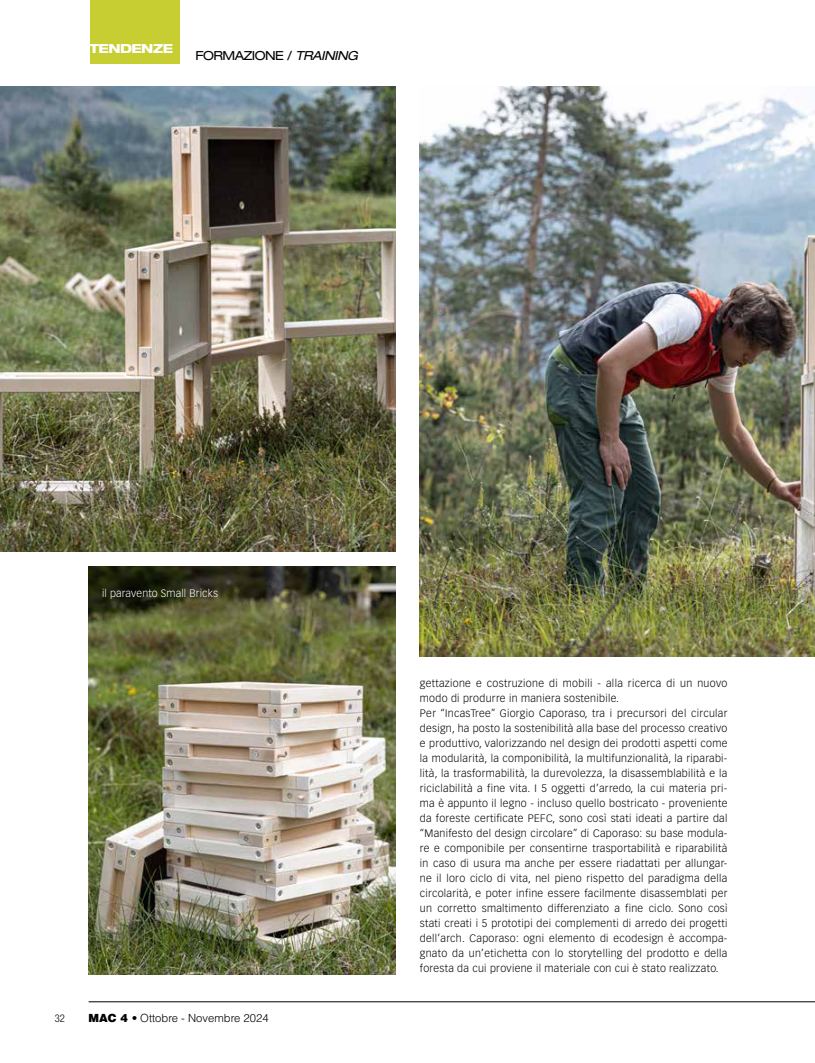
<style>
.page{position:relative;width:815px;height:1063px;background:#fff}
.page>*{position:absolute;margin:0;border:0;box-sizing:border-box;transform-origin:0 0}
.t1{font:expanded 12.5px "Helvetica Neue LT Std";letter-spacing:-.04em;color:#000}
.t2{font:800 expanded 12.5px "Helvetica Neue LT Std";letter-spacing:-.04em;color:#fff}
.t3{font:300 11.25px "Helvetica LT Std";color:#000}
.t4{font:300 10.62px/15px "Vectora LT Std";letter-spacing:.03em;color:#000}
.t5{font:300 10.62px "Vectora LT Std";letter-spacing:.015em;color:#fff}
.t6{font:300 condensed 10.62px "Helvetica Neue LT Std";color:#000}
.s1{font-style:italic}
.s2{font-weight:900}
.s3{font-family:"Vectora LT Std"}
</style>
<div class="page">
<hr style="left:89px;top:1001px;width:726px;height:1px;background:#000">
<img style="left:420px;top:87px;width:395px;height:570px">
<img style="left:89px;top:567px;width:306px;height:407px">
<img style="left:0;top:87px;width:395px;height:465px">
<div style="left:90px;top:0;width:89px;height:63px;background:#c7ce31"></div>
<p class="t2" style="left:90px;top:41px;width:85px">TENDENZE</p>
<p class="t1" style="left:195px;top:48px;width:164px">FORMAZIONE / <span class="s1">TRAINING</span></p>
<p class="t5" style="left:102px;top:587px;width:117px">il paravento Small Bricks</p>
<p class="t6" style="left:55px;top:1012px;width:11px">32</p>
<p class="t3" style="left:89px;top:1011px;width:182px"><span class="s2">MAC 4</span> <span class="s3">•</span> Ottobre - Novembre 2024</p>
<p class="t4" style="left:420px;top:676px;width:309px">gettazione e costruzione di mobili - alla ricerca di un nuovo modo di produrre in maniera sostenibile.<br>Per “IncasTree” Giorgio Caporaso, tra i precursori del circular design, ha posto la sostenibilità alla base del processo creativo e produttivo, valorizzando nel design dei prodotti aspetti come la modularità, la componibilità, la multifunzionalità, la riparabi&shy;lità, la trasformabilità, la durevolezza, la disassemblabilità e la riciclabilità a fine vita. I 5 oggetti d’arredo, la cui materia pri&shy;ma è appunto il legno - incluso quello bostricato - proveniente da foreste certificate PEFC, sono così stati ideati a partire dal “Manifesto del design circolare” di Caporaso: su base modula&shy;re e componibile per consentirne trasportabilità e riparabilità in caso di usura ma anche per essere riadattati per allungar&shy;ne il loro ciclo di vita, nel pieno rispetto del paradigma della circolarità, e poter infine essere facilmente disassemblati per un corretto smaltimento differenziato a fine ciclo. Sono così stati creati i 5 prototipi dei complementi di arredo dei progetti dell’arch. Caporaso: ogni elemento di ecodesign è accompa&shy;gnato da un’etichetta con lo storytelling del prodotto e della foresta da cui proviene il materiale con cui è stato realizzato.</p>
</div>
